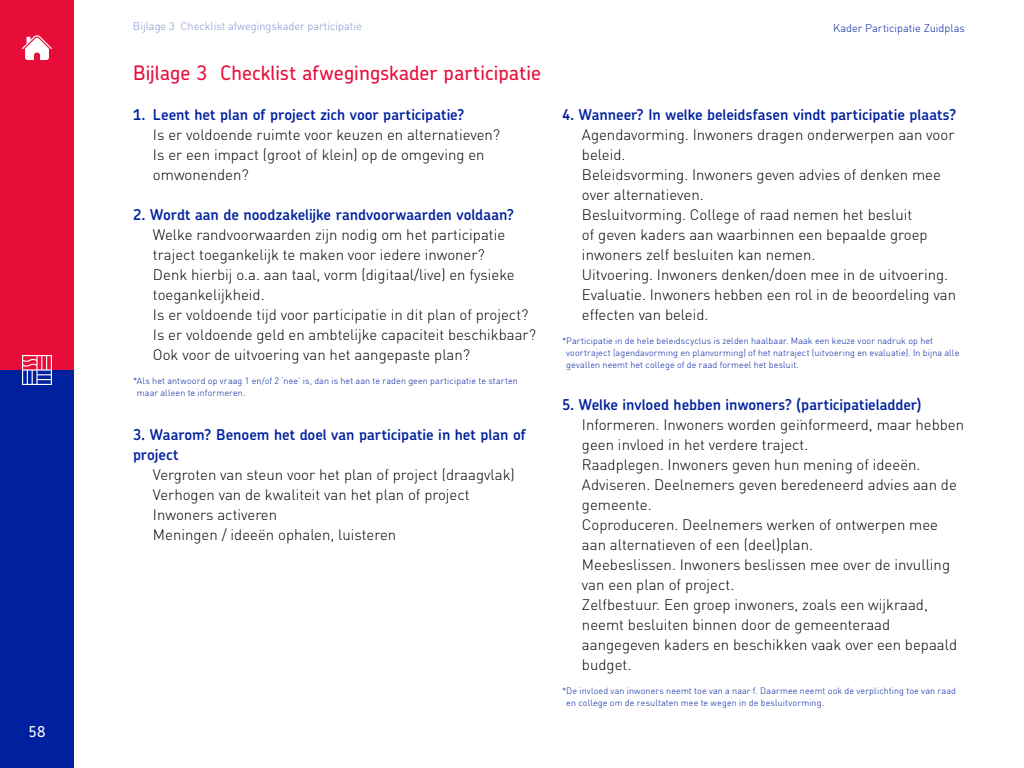
<style>
.page{position:relative;width:1024px;height:768px;background:#fff}
.page>*{position:absolute;margin:0;border:0;box-sizing:border-box;transform-origin:0 0}
.t1{font:500 20px "Chevin Pro";letter-spacing:.005em;color:#e80d38}
.t2{font:300 15px/20px "DIN";color:#000}
.t3{font:600 15px/20px "Chevin Pro";color:#00219f}
.t4{font:500 15px "Chevin Pro";color:#fff}
.t5{font:300 11px "DIN";color:#8090cf}
.t6{font:11px "DIN Light";color:#00219f}
.t7{font:9px/12px "DIN Light";letter-spacing:.01em;color:#00219f}
</style>
<div class="page">
<div style="left:0;top:370px;width:74px;height:398px;background:#00219f"></div>
<div style="left:0;top:0;width:74px;height:370px;background:#e80d38"></div>
<svg style="left:22px;top:355px;width:30px;height:30px"></svg>
<svg style="left:22px;top:35px;width:30px;height:25px"></svg>
<p class="t4" style="left:29px;top:722px;width:18px">58</p>
<p class="t5" style="left:133px;top:19px;width:230px">Bijlage 3 Checklist afwegingskader participatie</p>
<h1 class="t1" style="left:133px;top:59px;width:409px">Bijlage 3 Checklist afwegingskader participatie</h1>
<p class="t3" style="left:133px;top:104px;width:333px">1. Leent het plan of project zich voor participatie?</p>
<p class="t2" style="left:153px;top:124px;width:349px">Is er voldoende ruimte voor keuzen en alternatieven?<br>Is er een impact (groot of klein) op de omgeving en omwonenden?</p>
<p class="t3" style="left:133px;top:204px;width:383px">2. Wordt aan de noodzakelijke randvoorwaarden voldaan?</p>
<p class="t2" style="left:153px;top:224px;width:384px">Welke randvoorwaarden zijn nodig om het participatie traject toegankelijk te maken voor iedere inwoner?<br>Denk hierbij o.a. aan taal, vorm (digitaal/live) en fysieke toegankelijkheid.<br>Is er voldoende tijd voor participatie in dit plan of project?<br>Is er voldoende geld en ambtelijke capaciteit beschikbaar?<br>Ook voor de uitvoering van het aangepaste plan?</p>
<p class="t7" style="left:137px;top:375px;width:382px;text-indent:-4px">*Als het antwoord op vraag 1 en/of 2 ‘nee’ is, dan is het aan te raden geen participatie te starten maar alleen te informeren.</p>
<p class="t3" style="left:133px;top:424px;width:395px">3. Waarom? Benoem het doel van participatie in het plan of project</p>
<p class="t2" style="left:153px;top:464px;width:363px">Vergroten van steun voor het plan of project (draagvlak)<br>Verhogen van de kwaliteit van het plan of project Inwoners activeren<br>Meningen / ideeën ophalen, luisteren</p>
<p class="t6" style="left:833px;top:21px;width:133px">Kader Participatie Zuidplas</p>
<p class="t3" style="left:562px;top:104px;width:396px">4. Wanneer? In welke beleidsfasen vindt participatie plaats?</p>
<p class="t2" style="left:582px;top:124px;width:376px">Agendavorming. Inwoners dragen onderwerpen aan voor beleid.<br>Beleidsvorming. Inwoners geven advies of denken mee over alternatieven.<br>Besluitvorming. College of raad nemen het besluit<br>of geven kaders aan waarbinnen een bepaalde groep inwoners zelf besluiten kan nemen.<br>Uitvoering. Inwoners denken/doen mee in de uitvoering.<br>Evaluatie. Inwoners hebben een rol in de beoordeling van effecten van beleid.</p>
<p class="t7" style="left:566px;top:335px;width:395px;text-indent:-4px">*Participatie in de hele beleidscyclus is zelden haalbaar. Maak een keuze voor nadruk op het voortraject (agendavorming en planvorming) of het natraject (uitvoering en evaluatie). In bijna alle gevallen neemt het college of de raad formeel het besluit.</p>
<p class="t3" style="left:562px;top:394px;width:361px">5. Welke invloed hebben inwoners? (participatieladder)</p>
<p class="t2" style="left:582px;top:414px;width:384px">Informeren. Inwoners worden geïnformeerd, maar hebben geen invloed in het verdere traject.<br>Raadplegen. Inwoners geven hun mening of ideeën.<br>Adviseren. Deelnemers geven beredeneerd advies aan de gemeente.<br>Coproduceren. Deelnemers werken of ontwerpen mee aan alternatieven of een (deel)plan.<br>Meebeslissen. Inwoners beslissen mee over de invulling van een plan of project.<br>Zelfbestuur. Een groep inwoners, zoals een wijkraad, neemt besluiten binnen door de gemeenteraad aangegeven kaders en beschikken vaak over een bepaald budget.</p>
<p class="t7" style="left:566px;top:685px;width:391px;text-indent:-4px">*De invloed van inwoners neemt toe van a naar f. Daarmee neemt ook de verplichting toe van raad en college om de resultaten mee te wegen in de besluitvorming.</p>
</div>
